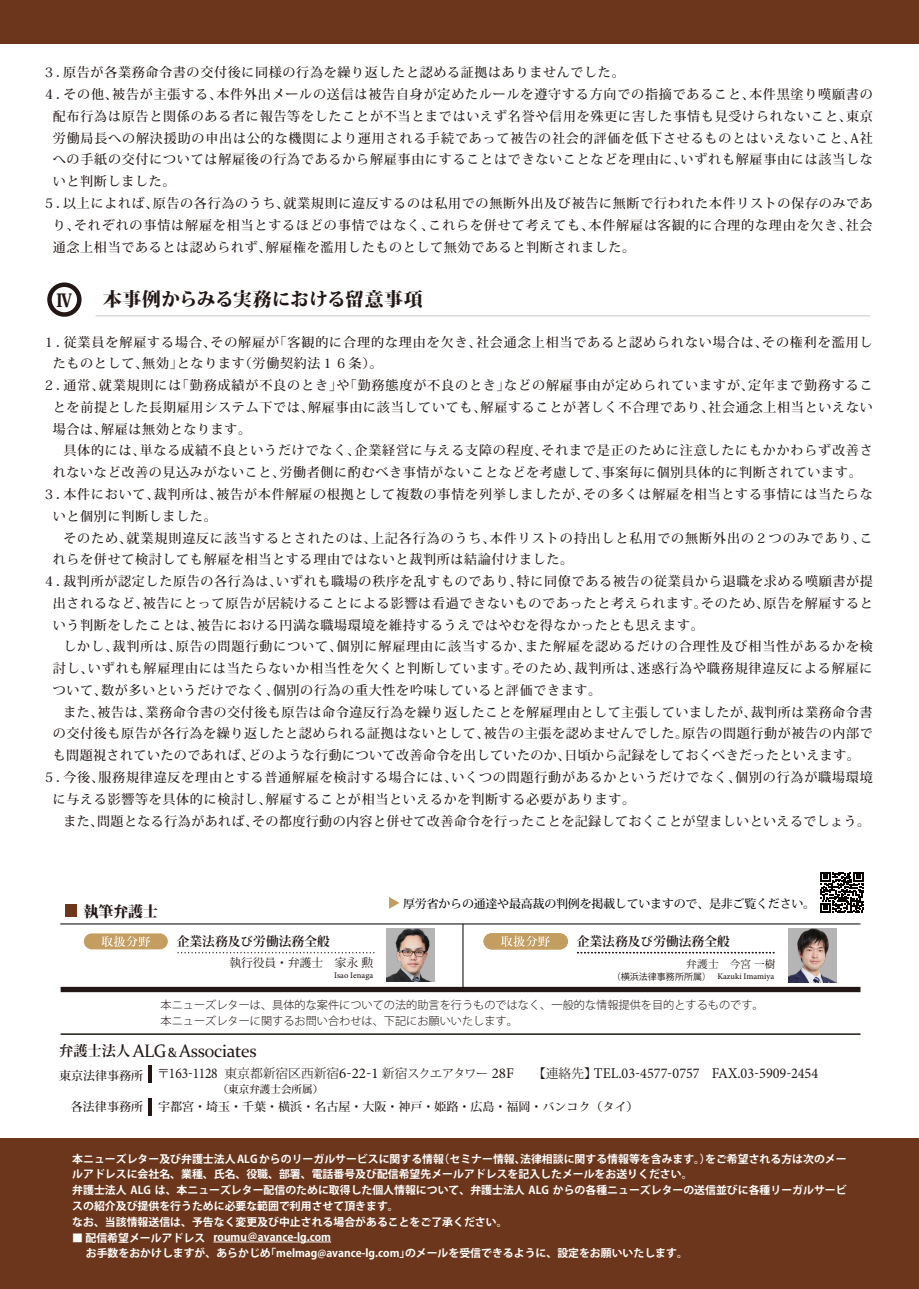
<style>
.page{position:relative;width:919px;height:1289px;background:#fff}
.page>*{position:absolute;margin:0;border:0;box-sizing:border-box;transform-origin:0 0}
.t1{font:800 18.75px "Koz Min Pro";letter-spacing:.03em;color:#221714}
.t2{font:18px "Constantia";letter-spacing:-.02em;color:#221714}
.t3{font:800 18px "Koz Min Pro";color:#221714;scale:.96 1}
.t4{font:14.85px "Minion Pro";color:#221714;scale:.9 1}
.t5{font:800 14.85px "Koz Min Pr 6 N";color:#221714}
.t6{font:500 13.05px "Koz Min Pro";letter-spacing:.055em;color:#221714}
.t7{font:500 13.05px "Koz Min Pro";letter-spacing:.03em;color:#221714}
.t8{font:700 12.75px "Koz Min Pr 6 N";color:#221714}
.t9{font:500 12px "Koz Min Pr 6 N";color:#221714}
.t10{font:500 11.7px "Koz Min Pro";letter-spacing:-.02em;color:#000}
.t11{font:11.7px "Koz Min Pr 6 N";color:#221714}
.t12{font:300 11.1px/16.5px "Koz Go Pr 6 N";color:#221714}
.t13{font:700 10.8px/15.8px "Koz Go Pro";color:#fff}
.t14{font:10.65px "Koz Min Pr 6 N";letter-spacing:.04em;color:#221714}
.t15{font:500 10.5px "Koz Min Pr 6 N";letter-spacing:.005em;color:#221714}
.t16{font:9px "Koz Go Pr 6 N";color:#221714}
.t17{font:500 8.55px "Minion Pro";color:#221714}
.s1{font-size:12.15px}
.s2{font-family:"Koz Min Pro";font-weight:700;font-size:14.25px}
.s3{font-size:13.5px}
.s4{font-family:"Koz Min Pr 6 N";font-weight:500;font-size:12px}
.s5{font-family:"Koz Min Pr 6 N";font-weight:300;font-size:12.75px}
.s6{font-family:"Koz Min Pr 6 N";font-weight:300;font-size:12.15px}
.s7{font-size:11.4px}
</style>
<div class="page">
<div style="left:0;top:1138px;width:918px;height:150px;background:#6b361b"></div>
<hr style="left:213px;top:1241px;width:118px;height:1px;background:#fff">
<div style="left:61px;top:986px;width:799px;height:6px;background:#221714"></div>
<hr style="left:61px;top:1033px;width:799px;height:1px;background:#221714">
<hr style="left:149px;top:1065px;width:3px;height:17px;background:#221714">
<hr style="left:149px;top:1098px;width:3px;height:17px;background:#221714">
<div style="left:65px;top:904px;width:12px;height:13px;background:#6e371c"></div>
<hr style="left:60px;top:923px;width:800px;height:1px;background:#000">
<hr style="left:462px;top:923px;width:1px;height:64px;background:#000">
<svg style="left:84px;top:933px;width:84px;height:16px"></svg>
<svg style="left:177px;top:952px;width:197px;height:1px"></svg>
<img style="left:387px;top:928px;width:48px;height:53px">
<img style="left:788px;top:928px;width:48px;height:54px">
<hr style="left:96px;top:315px;width:774px;height:1px;background:#c9c9c9">
<svg style="left:49px;top:285px;width:30px;height:29px"></svg>
<div style="left:47px;top:282px;width:35px;height:35px;border:4px solid #221714;border-radius:50%"></div>
<svg style="left:483px;top:933px;width:85px;height:16px"></svg>
<svg style="left:577px;top:951px;width:197px;height:2px"></svg>
<div style="left:0;top:0;width:918px;height:43px;background:#6b361b"></div>
<svg style="left:820px;top:872px;width:43px;height:40px"></svg>
<svg style="left:389px;top:897px;width:10px;height:11px"></svg>
<p class="t6" style="left:42px;top:63px;width:584px">３．原告が各業務命令書の交付後に同様の行為を繰り返したと認める証拠はありませんでした。</p>
<p class="t6" style="left:42px;top:85px;width:831px">４．その他、被告が主張する、本件外出メールの送信は被告自身が定めたルールを遵守する方向での指摘であること、本件黒塗り嘆願書の</p>
<p class="t6" style="left:53px;top:107px;width:821px">配布行為は原告と関係のある者に報告等をしたことが不当とまではいえず名誉や信用を殊更に害した事情も見受けられないこと、東京</p>
<p class="t6" style="left:53px;top:129px;width:821px">労働局長への解決援助の申出は公的な機関により運用される手続であって被告の社会的評価を低下させるものとはいえないこと、A社</p>
<p class="t6" style="left:53px;top:150px;width:821px">への手紙の交付については解雇後の行為であるから解雇事由にすることはできないことなどを理由に、いずれも解雇事由には該当しな</p>
<p class="t6" style="left:53px;top:172px;width:124px">いと判断しました。</p>
<p class="t6" style="left:42px;top:194px;width:832px">５．以上によれば、原告の各行為のうち、就業規則に違反するのは私用での無断外出及び被告に無断で行われた本件リストの保存のみであ</p>
<p class="t6" style="left:53px;top:216px;width:821px">り、それぞれの事情は解雇を相当とするほどの事情ではなく、これらを併せて考えても、本件解雇は客観的に合理的な理由を欠き、社会</p>
<p class="t6" style="left:53px;top:237px;width:584px">通念上相当であるとは認められず、解雇権を濫用したものとして無効であると判断されました。</p>
<h2 class="t3" style="left:56px;top:286px;width:19px">Ⅳ</h2>
<h1 class="t1" style="left:103px;top:285px;width:321px">本事例からみる実務における留意事項</h1>
<p class="t6" style="left:42px;top:332px;width:831px">１．従業員を解雇する場合、その解雇が「客観的に合理的な理由を欠き、社会通念上相当であると認められない場合は、その権利を濫用し</p>
<p class="t6" style="left:53px;top:354px;width:331px">たものとして、無効」となります（労働契約法１６条）。</p>
<p class="t6" style="left:42px;top:376px;width:831px">２．通常、就業規則には「勤務成績が不良のとき」や「勤務態度が不良のとき」などの解雇事由が定められていますが、定年まで勤務するこ</p>
<p class="t6" style="left:53px;top:398px;width:821px">とを前提とした長期雇用システム下では、解雇事由に該当していても、解雇することが著しく不合理であり、社会通念上相当といえない</p>
<p class="t6" style="left:53px;top:419px;width:200px">場合は、解雇は無効となります。</p>
<p class="t6" style="left:63px;top:441px;width:810px">具体的には、単なる成績不良というだけでなく、企業経営に与える支障の程度、それまで是正のために注意したにもかかわらず改善さ</p>
<p class="t6" style="left:53px;top:463px;width:810px">れないなど改善の見込みがないこと、労働者側に酌むべき事情がないことなどを考慮して、事案毎に個別具体的に判断されています。</p>
<p class="t6" style="left:42px;top:485px;width:831px">３．本件において、裁判所は、被告が本件解雇の根拠として複数の事情を列挙しましたが、その多くは解雇を相当とする事情には当たらな</p>
<p class="t6" style="left:53px;top:506px;width:165px">いと個別に判断しました。</p>
<p class="t6" style="left:63px;top:528px;width:811px">そのため、就業規則違反に該当するとされたのは、上記各行為のうち、本件リストの持出しと私用での無断外出の２つのみであり、こ</p>
<p class="t6" style="left:53px;top:550px;width:522px">れらを併せて検討しても解雇を相当とする理由ではないと裁判所は結論付けました。</p>
<p class="t6" style="left:42px;top:572px;width:832px">４．裁判所が認定した原告の各行為は、いずれも職場の秩序を乱すものであり、特に同僚である被告の従業員から退職を求める嘆願書が提</p>
<p class="t6" style="left:53px;top:593px;width:821px">出されるなど、被告にとって原告が居続けることによる影響は看過できないものであったと考えられます。そのため、原告を解雇すると</p>
<p class="t6" style="left:53px;top:615px;width:652px">いう判断をしたことは、被告における円満な職場環境を維持するうえではやむを得なかったとも思えます。</p>
<p class="t6" style="left:63px;top:637px;width:811px">しかし、裁判所は、原告の問題行動について、個別に解雇理由に該当するか、また解雇を認めるだけの合理性及び相当性があるかを検</p>
<p class="t6" style="left:53px;top:659px;width:821px">討し、いずれも解雇理由には当たらないか相当性を欠くと判断しています。そのため、裁判所は、迷惑行為や職務規律違反による解雇に</p>
<p class="t6" style="left:53px;top:680px;width:550px">ついて、数が多いというだけでなく、個別の行為の重大性を吟味していると評価できます。</p>
<p class="t6" style="left:63px;top:702px;width:810px">また、被告は、業務命令書の交付後も原告は命令違反行為を繰り返したことを解雇理由として主張していましたが、裁判所は業務命令書</p>
<p class="t6" style="left:53px;top:724px;width:821px">の交付後も原告が各行為を繰り返したと認められる証拠はないとして、被告の主張を認めませんでした。原告の問題行動が被告の内部で</p>
<p class="t7" style="left:53px;top:746px;width:808px">も問題視されていたのであれば、どのような行動について改善命令を出していたのか、日頃から記録をしておくべきだったといえます。</p>
<p class="t6" style="left:42px;top:767px;width:831px">５．今後、服務規律違反を理由とする普通解雇を検討する場合には、いくつの問題行動があるかというだけでなく、個別の行為が職場環境</p>
<p class="t6" style="left:53px;top:789px;width:584px">に与える影響等を具体的に検討し、解雇することが相当といえるかを判断する必要があります。</p>
<p class="t7" style="left:63px;top:811px;width:808px">また、問題となる行為があれば、その都度行動の内容と併せて改善命令を行ったことを記録しておくことが望ましいといえるでしょう。</p>
<p class="t5" style="left:84px;top:902px;width:76px">執筆弁護士</p>
<p class="t10" style="left:403px;top:895px;width:413px">厚労省からの通達や最高裁の判例を掲載していますので、是非ご覧ください。</p>
<p class="t8" style="left:177px;top:934px;width:155px">企業法務及<span class="s1">び</span>労働法務全般</p>
<p class="t8" style="left:576px;top:934px;width:155px">企業法務及<span class="s1">び</span>労働法務全般</p>
<p class="t17" style="left:334px;top:969px;width:40px">Isao Ienaga</p>
<p class="t17" style="left:717px;top:970px;width:58px">Kazuki Imamiya</p>
<p class="t11" style="left:229px;top:956px;width:145px">執行役員・弁護士　家永勲</p>
<p class="t14" style="left:686px;top:958px;width:91px">弁護士　今宮一樹</p>
<p class="t16" style="left:611px;top:971px;width:101px">（横浜法律事務所所属）</p>
<p class="t12" style="left:161px;top:996px;width:604px">本ニューズレターは、具体的な案件についての法的助言を行うものではなく、一般的な情報提供を目的とするものです。本ニューズレターに関するお問い合わせは、下記にお願いいたします。</p>
<h2 class="t2" style="left:59px;top:1038px;width:199px"><span class="s2">弁護士法人</span> ALG<span class="s3">&amp;</span> Associates</h2>
<p class="t4" style="left:59px;top:1063px;width:844px"><span class="s4">東京法律事務所</span> <span class="s5">〒</span>163-1128 <span class="s5">東京都新宿区西新宿</span>6-22-1 <span class="s5">新宿</span><span class="s6">スクエアタワー</span> 28F<span class="s5">　　【連絡先】</span>TEL.03-4577-0757 FAX.03-5909-2454</p>
<p class="t9" style="left:71px;top:1099px;width:74px">各法律事務所</p>
<p class="t9" style="left:158px;top:1099px;width:481px">宇都宮・埼玉・千葉・横浜・名古屋・大阪・神戸・姫路・広島・福岡・<span class="s7">バンコク</span>（<span class="s7">タイ</span>）</p>
<p class="t15" style="left:218px;top:1082px;width:107px">（東京弁護士会所属）</p>
<p class="t13" style="left:72px;top:1151px;width:775px">本ニューズレター及び弁護士法人 ALG からのリーガルサービスに関する情報（セミナー情報、法律相談に関する情報等を含みます。）をご希望される方は次のメールアドレスに会社名、業種、氏名、役職、部署、電話番号及び配信希望先メールアドレスを記入したメールをお送りください。<br>弁護士法人 ALG は、本ニューズレター配信のために取得した個人情報について、弁護士法人 ALG からの各種ニューズレターの送信並びに各種リーガルサービスの紹介及び提供を行うために必要な範囲で利用させて頂きます。<br>なお、当該情報送信は、予告なく変更及び中止される場合があることをご了承ください。</p>
<p class="t13" style="left:86px;top:1229px;width:603px;text-indent:-14px">■ 配信希望メールアドレス roumu＠avance-lg.com<br>お手数をおかけしますが、あらかじめ｢melmag@avance-lg.com｣のメールを受信できるように、設定をお願いいたします。</p>
</div>
